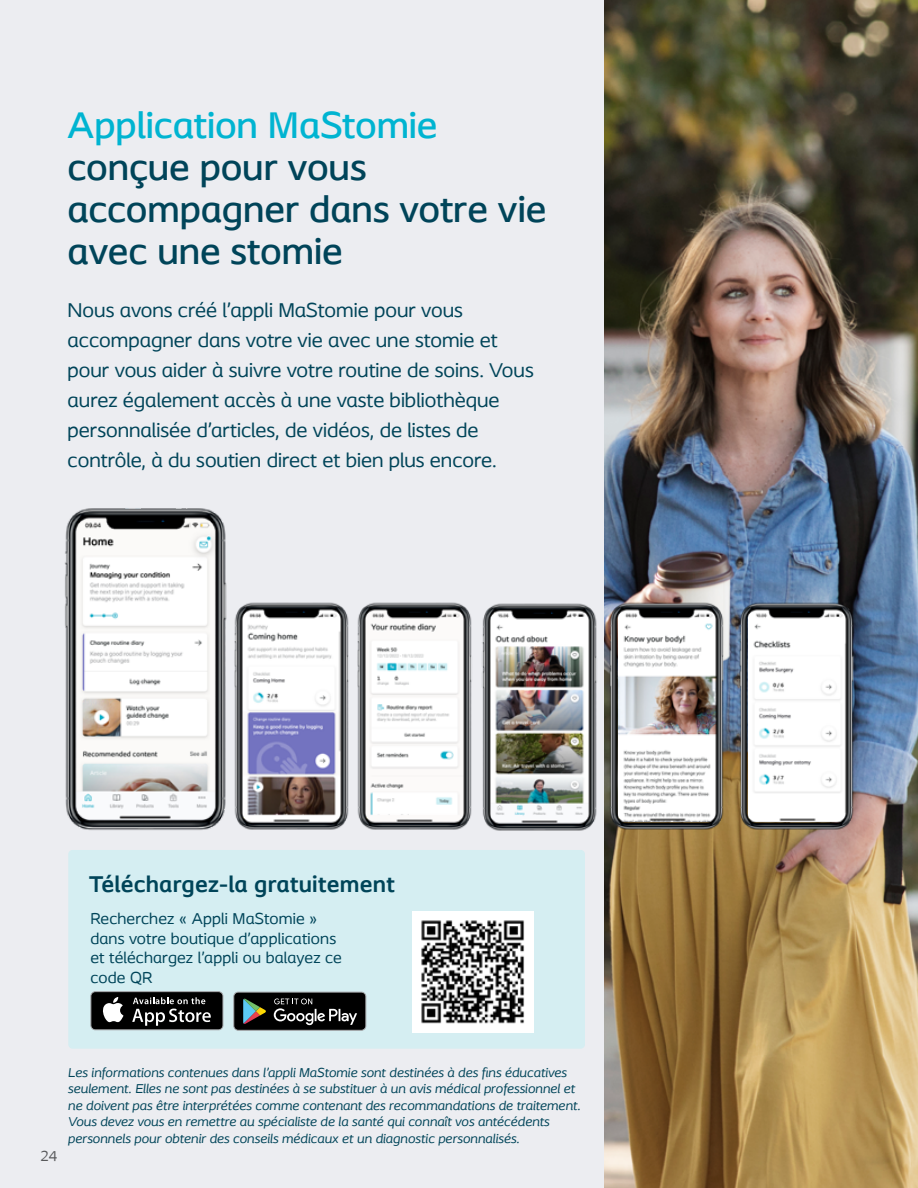
<style>
.page{position:relative;width:918px;height:1188px;background:#ecedf1}
.page>*{position:absolute;margin:0;border:0;box-sizing:border-box;transform-origin:0 0}
.t1{font:500 39px/42px "Coloplast";letter-spacing:-.005em;color:#004459}
.t2{font:500 39px "Coloplast";letter-spacing:-.005em;color:#00b4d1}
.t3{font:700 24px "Coloplast";letter-spacing:.01em;color:#004459}
.t4{font:21px/30px "Coloplast";color:#004459}
.t5{font:16.5px/19.5px "Coloplast";letter-spacing:.01em;color:#004459}
.t6{font:15px "Coloplast";color:#58595b}
.t7{font:italic 13.5px/16.5px "Coloplast";color:#004459}
</style>
<div class="page">
<img style="left:605px;top:0;width:313px;height:1188px">
<img style="left:64px;top:508px;width:163px;height:322px">
<img style="left:234px;top:602px;width:238px;height:228px">
<img style="left:482px;top:603px;width:115px;height:228px">
<img style="left:606px;top:588px;width:122px;height:263px">
<img style="left:735px;top:588px;width:123px;height:263px">
<div style="left:68px;top:850px;width:517px;height:199px;background:#d5eef2;border-radius:4px"></div>
<svg style="left:90px;top:991px;width:133px;height:39px;background:#363636"></svg>
<svg style="left:233px;top:992px;width:133px;height:39px;background:#2a2c2b"></svg>
<div style="left:412px;top:911px;width:122px;height:122px;background:#fff"></div>
<img style="left:421px;top:920px;width:104px;height:104px">
<h1 class="t2" style="left:68px;top:102px;width:372px">Application MaStomie</h1>
<h1 class="t1" style="left:68px;top:146px;width:480px">conçue pour vous accompagner dans votre vie avec une stomie</h1>
<p class="t4" style="left:68px;top:295px;width:468px">Nous avons créé l’appli MaStomie pour vous accompagner dans votre vie avec une stomie et pour vous aider à suivre votre routine de soins. Vous aurez également accès à une vaste bibliothèque personnalisée d’articles, de vidéos, de listes de contrôle, à du soutien direct et bien plus encore.</p>
<h2 class="t3" style="left:89px;top:870px;width:307px">Téléchargez-la gratuitement</h2>
<p class="t5" style="left:90px;top:909px;width:253px">Recherchez « Appli MaStomie » dans votre boutique d’applications et téléchargez l’appli ou balayez ce code QR</p>
<p class="t6" style="left:40px;top:1147px;width:18px">24</p>
<p class="t7" style="left:68px;top:1064px;width:514px">Les informations contenues dans l’appli MaStomie sont destinées à des fins éducatives seulement. Elles ne sont pas destinées à se substituer à un avis médical professionnel et ne doivent pas être interprétées comme contenant des recommandations de traitement.<br>Vous devez vous en remettre au spécialiste de la santé qui connaît vos antécédents personnels pour obtenir des conseils médicaux et un diagnostic personnalisés.</p>
</div>
